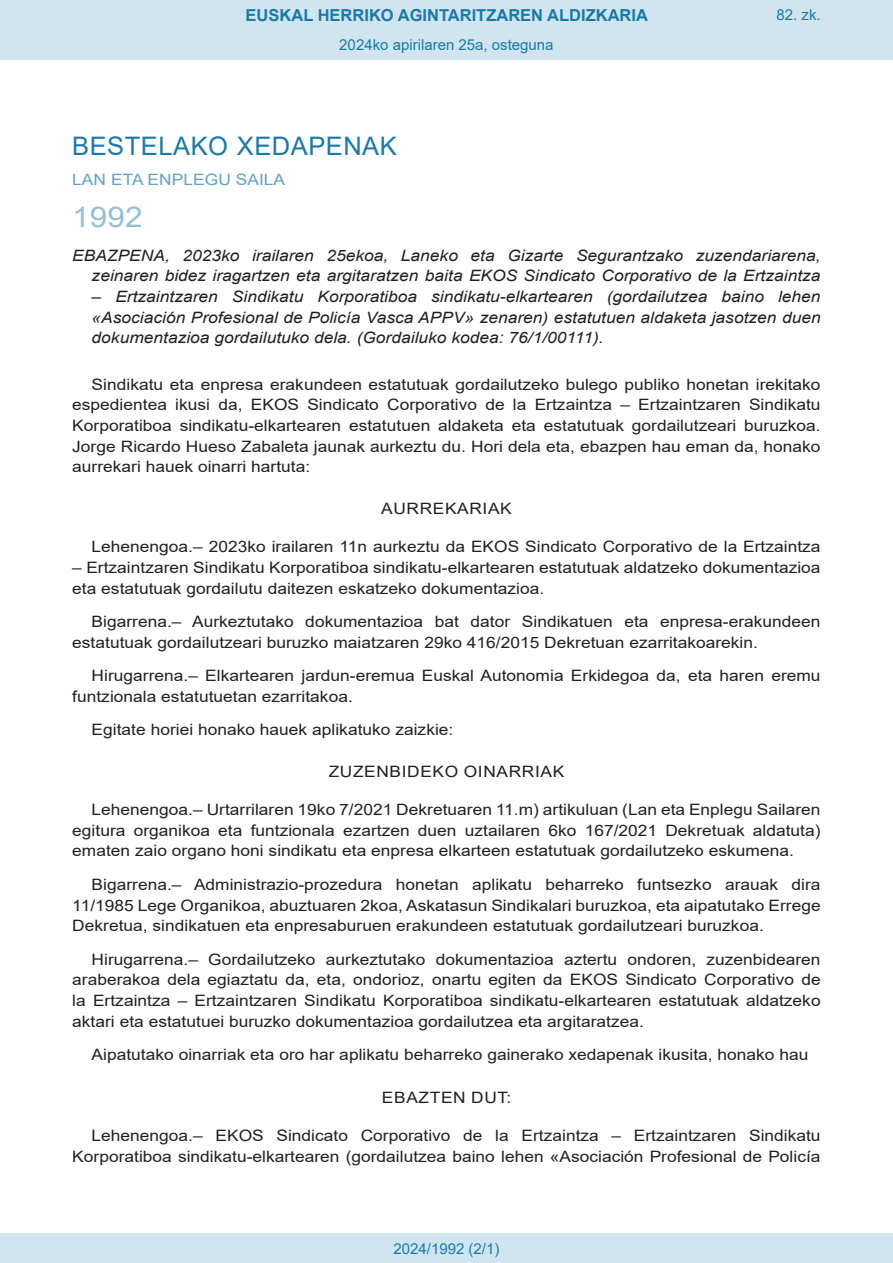
<style>
.page{position:relative;width:893px;height:1263px;background:#fff}
.page>*{position:absolute;margin:0;border:0;box-sizing:border-box;transform-origin:0 0}
.BOPVOrden{font:28.5px "Arial";color:#90c0db;scale:1.11 1}
.BOPVSeccion{font:25.5px "Arial";letter-spacing:.02em;color:#1879ad}
.t1{font:700 16.5px "Arial";color:#1879ad}
.BOPVDetalle{font:15.6px/20.7px "Arial";color:#231f20;text-align:justify;scale:1.11 1}
.BOPVTitulo{font:italic 15.6px/20.7px "Arial";color:#231f20;text-align:right;scale:1.11 1}
.BOPVClave{font:15.6px "Arial";letter-spacing:.035em;color:#231f20;scale:1.11 1}
.BOPVOrganismo{font:15.6px "Arial";letter-spacing:.005em;color:#5ea4ca;scale:1.11 1}
.Paginacion_Centro{font:15px "Arial";color:#1879ad}
</style>
<div class="page">
<div style="left:0;top:0;width:893px;height:60px;background:#d0e5f0"></div>
<div style="left:0;top:1233px;width:893px;height:30px;background:#d0e5f0"></div>
<p class="t1" style="left:246px;top:3px;width:404px">EUSKAL HERRIKO AGINTARITZAREN ALDIZKARIA</p>
<p class="Paginacion_Centro" style="left:339px;top:35px;width:216px">2024ko apirilaren 25a, osteguna</p>
<p class="Paginacion_Centro" style="left:776px;top:5px;width:46px">82. zk.</p>
<p class="BOPVSeccion" style="left:72px;top:128px;width:326px">BESTELAKO XEDAPENAK</p>
<p class="BOPVOrganismo" style="left:72px;top:168px;width:193px">LAN ETA ENPLEGU SAILA</p>
<p class="BOPVOrden" style="left:72px;top:197px;width:65px">1992</p>
<p class="BOPVTitulo" style="left:72px;top:245px;width:676px">EBAZPENA, 2023ko irailaren 25ekoa, Laneko eta Gizarte Segurantzako zuzendariarena, zeinaren bidez iragartzen eta argitaratzen baita EKOS Sindicato Corporativo de la Ertzaintza</p>
<p class="BOPVTitulo" style="left:92px;top:286px;width:658px;text-align:justify">– Ertzaintzaren Sindikatu Korporatiboa sindikatu-elkartearen (gordailutzea baino lehen «Asociación Profesional de Policía Vasca APPV» zenaren) estatutuen aldaketa jasotzen duen dokumentazioa gordailutuko dela. (Gordailuko kodea: 76/1/00111).</p>
<p class="BOPVDetalle" style="left:72px;top:374px;width:676px;text-indent:19px">Sindikatu eta enpresa erakundeen estatutuak gordailutzeko bulego publiko honetan irekitako espedientea ikusi da, EKOS Sindicato Corporativo de la Ertzaintza – Ertzaintzaren Sindikatu Korporatiboa sindikatu-elkartearen estatutuen aldaketa eta estatutuak gordailutzeari buruzkoa.<br>Jorge Ricardo Hueso Zabaleta jaunak aurkeztu du. Hori dela eta, ebazpen hau eman da, honako aurrekari hauek oinarri hartuta:</p>
<p class="BOPVClave" style="left:381px;top:498px;width:119px">AURREKARIAK</p>
<p class="BOPVDetalle" style="left:92px;top:536px;width:658px">Lehenengoa.– 2023ko irailaren 11n aurkeztu da EKOS Sindicato Corporativo de la Ertzaintza</p>
<p class="BOPVDetalle" style="left:72px;top:557px;width:676px">– Ertzaintzaren Sindikatu Korporatiboa sindikatu-elkartearen estatutuak aldatzeko dokumentazioa eta estatutuak gordailutu daitezen eskatzeko dokumentazioa.</p>
<p class="BOPVDetalle" style="left:72px;top:611px;width:676px;text-indent:19px">Bigarrena.– Aurkeztutako dokumentazioa bat dator Sindikatuen eta enpresa-erakundeen estatutuak gordailutzeari buruzko maiatzaren 29ko 416/2015 Dekretuan ezarritakoarekin.</p>
<p class="BOPVDetalle" style="left:72px;top:665px;width:676px;text-indent:19px">Hirugarrena.– Elkartearen jardun-eremua Euskal Autonomia Erkidegoa da, eta haren eremu funtzionala estatutuetan ezarritakoa.</p>
<p class="BOPVDetalle" style="left:92px;top:719px;width:327px">Egitate horiei honako hauek aplikatuko zaizkie:</p>
<p class="BOPVClave" style="left:329px;top:761px;width:214px">ZUZENBIDEKO OINARRIAK</p>
<p class="BOPVDetalle" style="left:72px;top:799px;width:676px;text-indent:19px">Lehenengoa.– Urtarrilaren 19ko 7/2021 Dekretuaren 11.m) artikuluan (Lan eta Enplegu Sailaren egitura organikoa eta funtzionala ezartzen duen uztailaren 6ko 167/2021 Dekretuak aldatuta) ematen zaio organo honi sindikatu eta enpresa elkarteen estatutuak gordailutzeko eskumena.</p>
<p class="BOPVDetalle" style="left:72px;top:874px;width:676px;text-indent:19px">Bigarrena.– Administrazio-prozedura honetan aplikatu beharreko funtsezko arauak dira 11/1985 Lege Organikoa, abuztuaren 2koa, Askatasun Sindikalari buruzkoa, eta aipatutako Errege Dekretua, sindikatuen eta enpresaburuen erakundeen estatutuak gordailutzeari buruzkoa.</p>
<p class="BOPVDetalle" style="left:72px;top:949px;width:676px;text-indent:19px">Hirugarrena.– Gordailutzeko aurkeztutako dokumentazioa aztertu ondoren, zuzenbidearen araberakoa dela egiaztatu da, eta, ondorioz, onartu egiten da EKOS Sindicato Corporativo de la Ertzaintza – Ertzaintzaren Sindikatu Korporatiboa sindikatu-elkartearen estatutuak aldatzeko aktari eta estatutuei buruzko dokumentazioa gordailutzea eta argitaratzea.</p>
<p class="BOPVDetalle" style="left:92px;top:1044px;width:647px">Aipatutako oinarriak eta oro har aplikatu beharreko gainerako xedapenak ikusita, honako hau</p>
<p class="BOPVClave" style="left:382px;top:1086px;width:118px">EBAZTEN DUT:</p>
<p class="BOPVDetalle" style="left:72px;top:1124px;width:676px;text-align:right">Lehenengoa.– EKOS Sindicato Corporativo de la Ertzaintza – Ertzaintzaren Sindikatu<br>Korporatiboa sindikatu-elkartearen (gordailutzea baino lehen «Asociación Profesional de Policía</p>
<p class="Paginacion_Centro" style="left:393px;top:1238px;width:107px">2024/1992 (2/1)</p>
</div>
